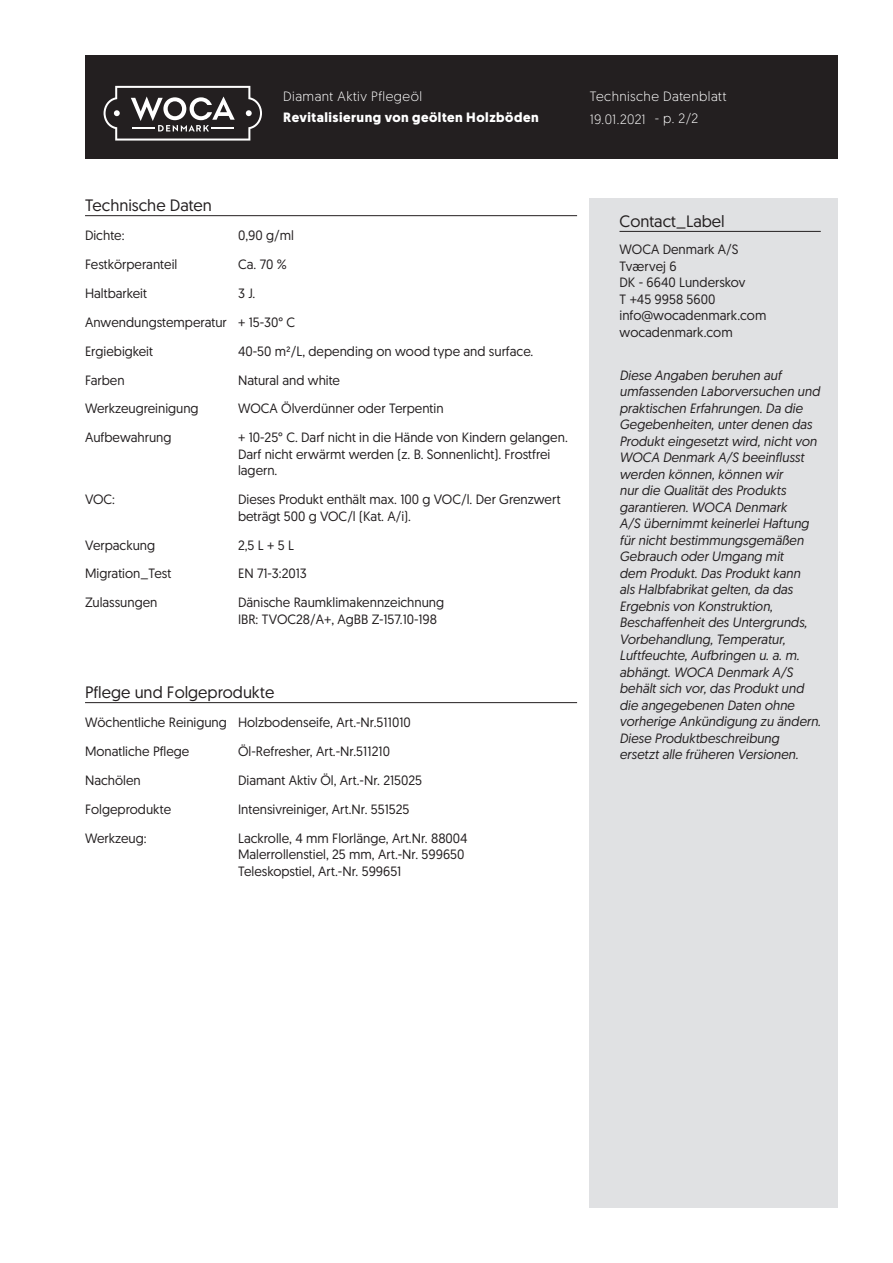
<style>
.page{position:relative;width:893px;height:1263px;background:#fff}
.page>*{position:absolute;margin:0;border:0;box-sizing:border-box;transform-origin:0 0}
.skyBodyHdn{font:16.5px "Geomanist";color:#231f20}
.skyContactHdnBodytex{font:16.5px "Geomanist";color:#231f20}
.skyBodyTxt{font:13.5px/16.5px "Geomanist";color:#231f20}
.skyDisclaimerTxtBody{font:italic 13.5px/16.5px "Geomanist";color:#231f20}
.skyBodyCap{font:13.5px "Geomanist";color:#231f20}
.skyWhiteHdnBodytext{font:300 13.5px "Geomanist";letter-spacing:.03em;color:#fff}
.skyWhiteBoldHdnBodyt{font:700 13.5px "Geomanist";letter-spacing:.04em;color:#fff}
</style>
<div class="page">
<div style="left:85px;top:55px;width:753px;height:104px;background:#231f20"></div>
<div style="left:590px;top:198px;width:248px;height:1010px;background:#e0e1e3"></div>
<hr style="left:619px;top:231px;width:202px;height:1px;background:#231f20">
<hr style="left:85px;top:215px;width:492px;height:1px;background:#231f20">
<hr style="left:85px;top:702px;width:492px;height:1px;background:#231f20">
<svg style="left:104px;top:86px;width:158px;height:55px"></svg>
<p class="skyWhiteHdnBodytext" style="left:283px;top:87px;width:140px">Diamant Aktiv Pflegeöl</p>
<p class="skyWhiteBoldHdnBodyt" style="left:283px;top:108px;width:257px">Revitalisierung von geölten Holzböden</p>
<p class="skyWhiteHdnBodytext" style="left:590px;top:87px;width:138px">Technische Datenblatt</p>
<p class="skyWhiteHdnBodytext" style="left:590px;top:110px;width:57px">19.01.2021</p>
<p class="skyWhiteHdnBodytext" style="left:655px;top:110px;width:45px">- p. 2/2</p>
<p class="skyBodyHdn" style="left:85px;top:195px;width:128px">Technische Daten</p>
<p class="skyBodyCap" style="left:85px;top:227px;width:41px">Dichte:</p>
<p class="skyBodyTxt" style="left:238px;top:227px;width:57px">0,90 g/ml</p>
<p class="skyBodyCap" style="left:85px;top:255px;width:94px">Festkörperanteil</p>
<p class="skyBodyTxt" style="left:238px;top:256px;width:50px">Ca. 70 %</p>
<p class="skyBodyCap" style="left:85px;top:284px;width:63px">Haltbarkeit</p>
<p class="skyBodyTxt" style="left:238px;top:284px;width:19px">3 J.</p>
<p class="skyBodyCap" style="left:85px;top:313px;width:143px">Anwendungstemperatur</p>
<p class="skyBodyTxt" style="left:238px;top:313px;width:59px">+ 15-30° C</p>
<p class="skyBodyCap" style="left:85px;top:342px;width:69px">Ergiebigkeit</p>
<p class="skyBodyTxt" style="left:238px;top:342px;width:297px">40-50 m²/L, depending on wood type and surface.</p>
<p class="skyBodyCap" style="left:85px;top:371px;width:41px">Farben</p>
<p class="skyBodyTxt" style="left:238px;top:371px;width:104px">Natural and white</p>
<p class="skyBodyCap" style="left:85px;top:400px;width:115px">Werkzeugreinigung</p>
<p class="skyBodyTxt" style="left:238px;top:400px;width:207px">WOCA Ölverdünner oder Terpentin</p>
<p class="skyBodyCap" style="left:85px;top:429px;width:88px">Aufbewahrung</p>
<p class="skyBodyTxt" style="left:238px;top:429px;width:331px">+ 10-25° C. Darf nicht in die Hände von Kindern gelangen.<br>Darf nicht erwärmt werden (z. B. Sonnenlicht). Frostfrei lagern.</p>
<p class="skyBodyCap" style="left:85px;top:491px;width:31px">VOC:</p>
<p class="skyBodyTxt" style="left:238px;top:491px;width:324px">Dieses Produkt enthält max. 100 g VOC/l. Der Grenzwert beträgt 500 g VOC/l (Kat. A/i).</p>
<p class="skyBodyCap" style="left:85px;top:536px;width:72px">Verpackung</p>
<p class="skyBodyTxt" style="left:238px;top:536px;width:57px">2,5 L + 5 L</p>
<p class="skyBodyCap" style="left:85px;top:565px;width:88px">Migration_Test</p>
<p class="skyBodyTxt" style="left:238px;top:565px;width:70px">EN 71-3:2013</p>
<p class="skyBodyCap" style="left:85px;top:594px;width:74px">Zulassungen</p>
<p class="skyBodyTxt" style="left:238px;top:594px;width:208px">Dänische Raumklimakennzeichnung</p>
<p class="skyBodyTxt" style="left:238px;top:610px;width:200px">IBR: TVOC28/A+, AgBB Z-157.10-198</p>
<p class="skyBodyHdn" style="left:85px;top:682px;width:191px">Pflege und Folgeprodukte</p>
<p class="skyBodyCap" style="left:85px;top:714px;width:143px">Wöchentliche Reinigung</p>
<p class="skyBodyTxt" style="left:238px;top:714px;width:174px">Holzbodenseife, Art.-Nr.511010</p>
<p class="skyBodyCap" style="left:85px;top:742px;width:106px">Monatliche Pflege</p>
<p class="skyBodyTxt" style="left:238px;top:742px;width:153px">Öl-Refresher, Art.-Nr.511210</p>
<p class="skyBodyCap" style="left:85px;top:771px;width:57px">Nachölen</p>
<p class="skyBodyTxt" style="left:238px;top:771px;width:186px">Diamant Aktiv Öl, Art.-Nr. 215025</p>
<p class="skyBodyCap" style="left:85px;top:800px;width:88px">Folgeprodukte</p>
<p class="skyBodyTxt" style="left:238px;top:800px;width:173px">Intensivreiniger, Art.Nr. 551525</p>
<p class="skyBodyCap" style="left:85px;top:829px;width:63px">Werkzeug:</p>
<p class="skyBodyTxt" style="left:238px;top:829px;width:231px">Lackrolle, 4 mm Florlänge, Art.Nr. 88004</p>
<p class="skyBodyTxt" style="left:238px;top:846px;width:228px">Malerrollenstiel, 25 mm, Art.-Nr. 599650</p>
<p class="skyBodyTxt" style="left:238px;top:862px;width:165px">Teleskopstiel, Art.-Nr. 599651</p>
<p class="skyContactHdnBodytex" style="left:619px;top:210px;width:107px">Contact_Label</p>
<p class="skyBodyTxt" style="left:619px;top:241px;width:121px">WOCA Denmark A/S</p>
<p class="skyBodyTxt" style="left:619px;top:257px;width:59px">Tværvej 6</p>
<p class="skyBodyTxt" style="left:619px;top:274px;width:127px">DK - 6640 Lunderskov</p>
<p class="skyBodyTxt" style="left:619px;top:290px;width:97px">T +45 9958 5600</p>
<p class="skyBodyTxt" style="left:619px;top:307px;width:148px">info@wocadenmark.com</p>
<p class="skyBodyTxt" style="left:619px;top:323px;width:115px">wocadenmark.com</p>
<p class="skyDisclaimerTxtBody" style="left:619px;top:366px;width:203px">Diese Angaben beruhen auf umfassenden Laborversuchen und praktischen Erfahrungen. Da die<br>Gegebenheiten, unter denen das<br>Produkt eingesetzt wird, nicht von<br>WOCA Denmark A/S beeinflusst werden können, können wir<br>nur die Qualität des Produkts garantieren. WOCA Denmark<br>A/S übernimmt keinerlei Haftung für nicht bestimmungsgemäßen<br>Gebrauch oder Umgang mit<br>dem Produkt. Das Produkt kann<br>als Halbfabrikat gelten, da das<br>Ergebnis von Konstruktion,<br>Beschaffenheit des Untergrunds,<br>Vorbehandlung, Temperatur,<br>Luftfeuchte, Aufbringen u. a. m. abhängt. WOCA Denmark A/S behält sich vor, das Produkt und die angegebenen Daten ohne vorherige Ankündigung zu ändern.<br>Diese Produktbeschreibung ersetzt alle früheren Versionen.</p>
</div>
